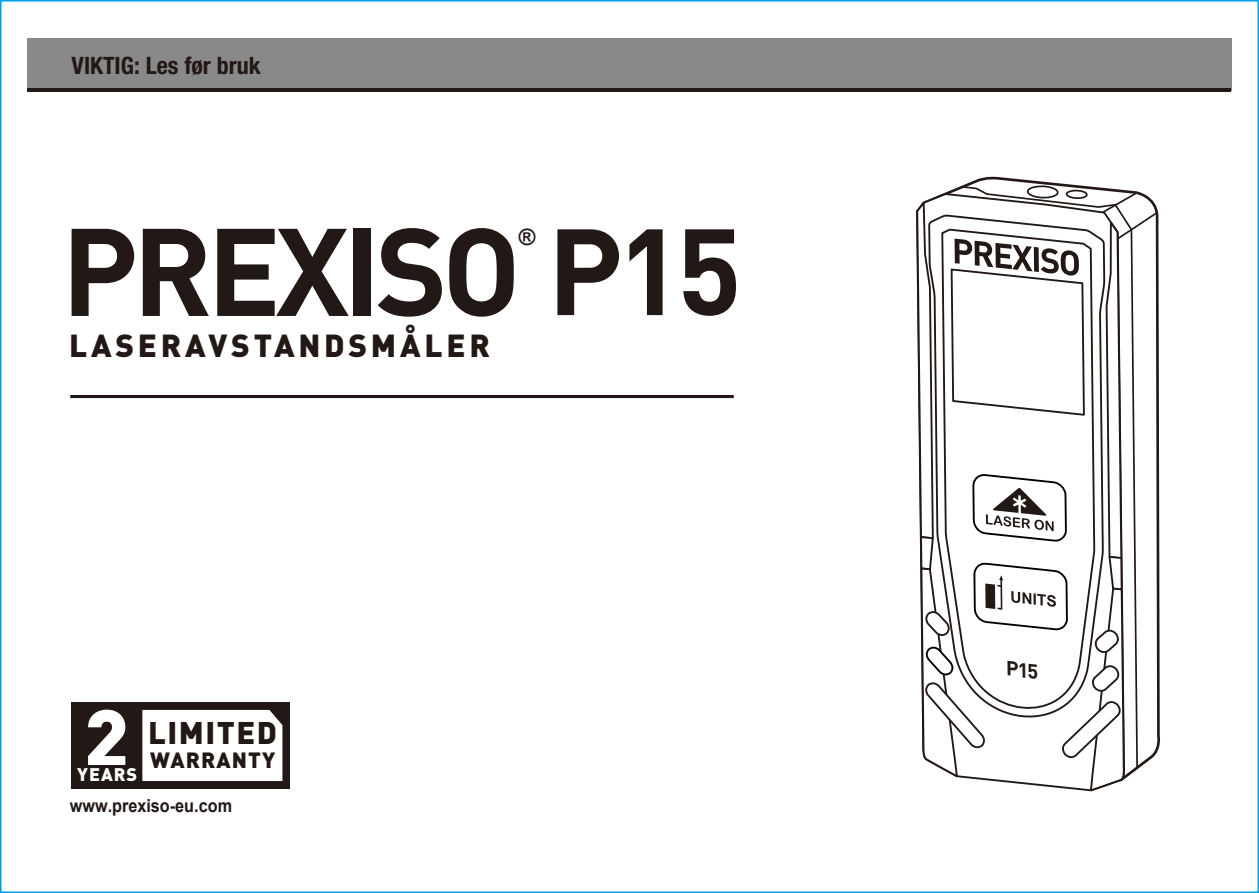
<style>
.page{position:relative;width:1259px;height:893px;background:#fff}
.page>*{position:absolute;margin:0;border:0;box-sizing:border-box;transform-origin:0 0}
.t1{font:700 120.3px "DIN";color:#221815}
.t2{font:900 81.3px "DIN";color:#fff}
.t3{font:900 31.5px "DIN";letter-spacing:.12em;color:#221815}
.t4{font:900 30.9px "DIN";letter-spacing:.05em;color:#221815}
.t5{font:700 condensed 24px "Helvetica Neue";color:#221815}
.t6{font:700 22.5px "Arial";color:#221815}
.t7{font:900 21.9px "DIN";letter-spacing:.05em;color:#221815}
.t8{font:700 18px "Arial";color:#221815;scale:.9 1}
.t9{font:900 18px "DIN";letter-spacing:.05em;color:#fff}
</style>
<div class="page">
<div style="left:28px;top:38px;width:1204px;height:52px;background:#898989"></div>
<hr style="left:28px;top:88px;width:1203px;height:4px;background:#221815">
<hr style="left:70px;top:395px;width:664px;height:3px;background:#221815">
<svg style="left:72px;top:229px;width:62px;height:87px"></svg>
<svg style="left:143px;top:229px;width:66px;height:87px"></svg>
<svg style="left:217px;top:229px;width:132px;height:87px"></svg>
<div style="left:354px;top:229px;width:17px;height:87px;background:#221815"></div>
<svg style="left:378px;top:228px;width:64px;height:89px"></svg>
<svg style="left:449px;top:228px;width:65px;height:89px"></svg>
<div style="left:71px;top:702px;width:219px;height:86px;background:#221815"></div>
<div style="left:142px;top:710px;width:140px;height:71px;background:#fff"></div>
<svg style="left:915px;top:185px;width:244px;height:708px"></svg>
<p class="t5" style="left:72px;top:51px;width:191px">VIKTIG: Les før bruk</p>
<p class="t3" style="left:69px;top:325px;width:422px">LASERAVSTANDSMÅLER</p>
<p class="t6" style="left:519px;top:221px;width:18px">®</p>
<h1 class="t1" style="left:547px;top:193px;width:196px">P15</h1>
<h2 class="t2" style="left:84px;top:684px;width:47px">2</h2>
<p class="t9" style="left:77px;top:763px;width:61px">YEARS</p>
<p class="t4" style="left:148px;top:712px;width:130px">LIMITED</p>
<p class="t7" style="left:150px;top:745px;width:127px">WARRANTY</p>
<p class="t8" style="left:70px;top:793px;width:182px">www.prexiso-eu.com</p>
</div>
